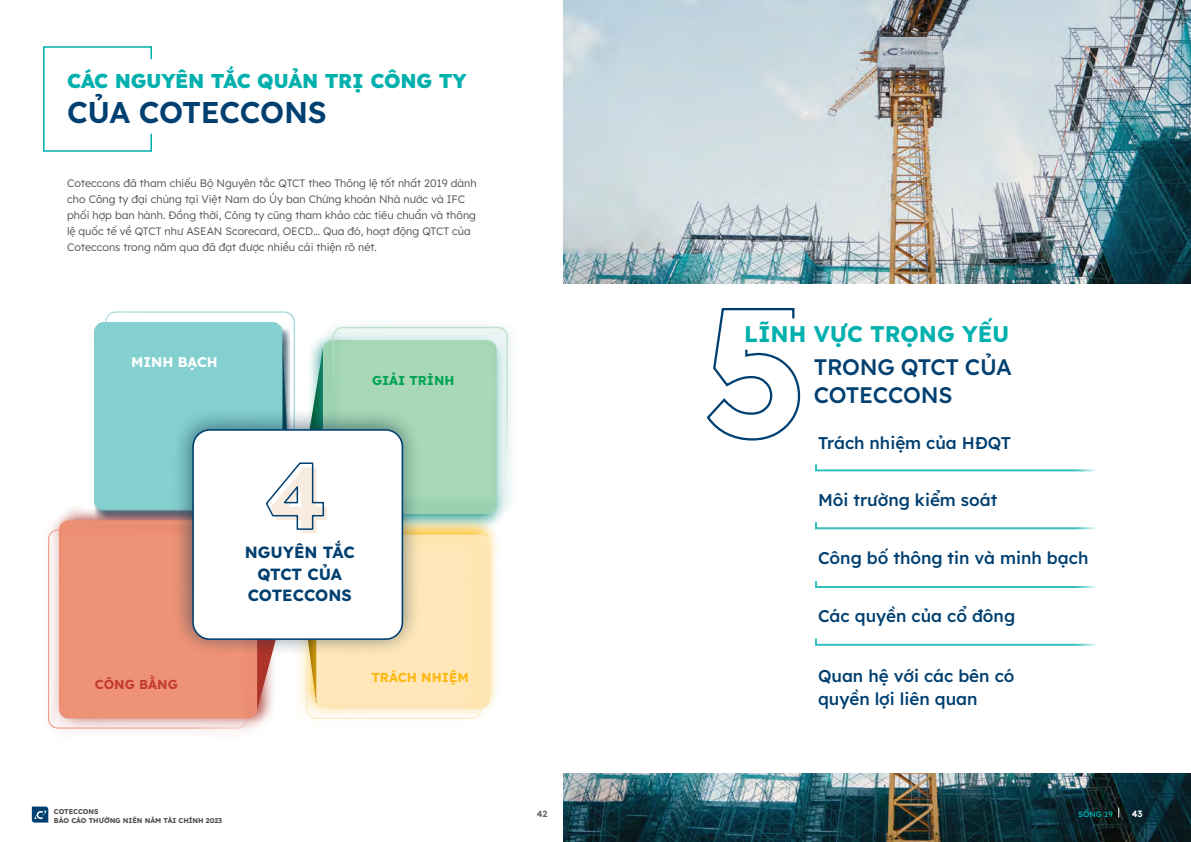
<style>
.page{position:relative;width:1191px;height:842px;background:#fff}
.page>*{position:absolute;margin:0;border:0;box-sizing:border-box;transform-origin:0 0}
.t1{font:600 30px "Lexend Deca";letter-spacing:-.01em;color:#004071}
.t2{font:700 22.6px "Lexend Deca";color:#00b0ad}
.t3{font:500 22.4px/27.6px "Lexend Deca";letter-spacing:-.01em;color:#004071}
.t4{font:800 20px "Lexend Deca";letter-spacing:-.01em;color:#00b0ad}
.t5{font:500 17px/23px "Lexend Deca";color:#004071}
.t6{font:700 16.2px/21.6px "Lexend Deca";color:#004071;text-align:center}
.t7{font:700 14px "Lexend Deca";color:#fff}
.t8{font:700 13px "Lexend Deca";color:#fdb913}
.t9{font:700 13px "Lexend Deca";color:#c33b32}
.t10{font:700 12.9px "Lexend Deca";color:#00a258}
.t11{font:300 10.8px/16px "Lexend Deca";color:#4d4d4f}
.t12{font:600 9px "Lexend Deca";color:#fff}
.t13{font:600 9px "Lexend Deca";color:#636466}
.t14{font:500 8px "Lexend Deca";letter-spacing:-.005em;color:#00b0ad}
.t15{font:700 7px/9px "Lexend Deca";letter-spacing:-.005em;color:#4d4d4f}
</style>
<div class="page">
<img style="left:563px;top:0;width:628px;height:283px">
<img style="left:563px;top:773px;width:628px;height:69px">
<div style="left:94px;top:322px;width:188px;height:188px;background:#84d0d0;border-radius:10px"></div>
<div style="left:51px;top:505px;width:226px;height:225px;background:#ab332a;opacity:.9"></div>
<div style="left:40px;top:514px;width:227px;height:226px;background:#ab332a;opacity:.9"></div>
<div style="left:48px;top:529px;width:199px;height:199px;border:1px solid #ef9377;border-radius:9px"></div>
<div style="left:316px;top:318px;width:203px;height:203px;background:#1d988c;opacity:.9"></div>
<div style="left:333px;top:327px;width:175px;height:175px;border:2px solid #c1e2c9;border-radius:9px"></div>
<div style="left:300px;top:515px;width:200px;height:201px;background:#fdb913;opacity:.9"></div>
<div style="left:290px;top:525px;width:201px;height:202px;background:#fdb913;opacity:.9"></div>
<div style="left:307px;top:544px;width:174px;height:175px;border:1px solid #ffe7b9;border-radius:9px"></div>
<svg style="left:43px;top:46px;width:109px;height:106px"></svg>
<div style="left:105px;top:311px;width:190px;height:190px;border:1px solid #84d0d0;border-radius:10px"></div>
<div style="left:171px;top:407px;width:250px;height:250px;background:#0a3049;opacity:.6"></div>
<div style="left:193px;top:430px;width:209px;height:209px;background:#fff;border-radius:17px"></div>
<div style="left:192px;top:429px;width:211px;height:211px;border:2px solid #004071;border-radius:17px"></div>
<svg style="left:706px;top:308px;width:95px;height:133px"></svg>
<svg style="left:815px;top:464px;width:282px;height:8px"></svg>
<svg style="left:815px;top:522px;width:282px;height:8px"></svg>
<svg style="left:815px;top:580px;width:282px;height:8px"></svg>
<svg style="left:815px;top:638px;width:282px;height:8px"></svg>
<svg style="left:193px;top:340px;width:210px;height:193px"></svg>
<svg style="left:32px;top:806px;width:16px;height:16px"></svg>
<h3 class="t4" style="left:67px;top:67px;width:401px">CÁC NGUYÊN TẮC QUẢN TRỊ CÔNG TY</h3>
<h1 class="t1" style="left:67px;top:91px;width:261px">CỦA COTECCONS</h1>
<p class="t11" style="left:67px;top:174px;width:411px">Coteccons đã tham chiếu Bộ Nguyên tắc QTCT theo Thông lệ tốt nhất 2019 dành cho Công ty đại chúng tại Việt Nam do Ủy ban Chứng khoán Nhà nước và IFC phối hợp ban hành. Đồng thời, Công ty cũng tham khảo các tiêu chuẩn và thông lệ quốc tế về QTCT như ASEAN Scorecard, OECD… Qua đó, hoạt động QTCT của Coteccons trong năm qua đã đạt được nhiều cải thiện rõ nét.</p>
<p class="t7" style="left:131px;top:351px;width:88px">MINH BẠCH</p>
<p class="t10" style="left:372px;top:371px;width:84px">GIẢI TRÌNH</p>
<p class="t9" style="left:95px;top:674px;width:85px">CÔNG BẰNG</p>
<h3 class="t6" style="left:245px;top:540px;width:111px">NGUYÊN TẮC<br>QTCT CỦA<br>COTECCONS</h3>
<p class="t8" style="left:371px;top:668px;width:99px">TRÁCH NHIỆM</p>
<p class="t15" style="left:54px;top:806px;width:170px">COTECCONS<br>BÁO CÁO THƯỜNG NIÊN NĂM TÀI CHÍNH 2023</p>
<p class="t13" style="left:537px;top:807px;width:12px">42</p>
<h2 class="t2" style="left:744px;top:318px;width:267px">LĨNH VỰC TRỌNG YẾU</h2>
<h3 class="t3" style="left:813px;top:352px;width:200px">TRONG QTCT CỦA<br>COTECCONS</h3>
<h3 class="t5" style="left:818px;top:430px;width:195px">Trách nhiệm của HĐQT</h3>
<h3 class="t5" style="left:818px;top:488px;width:181px">Môi trường kiểm soát</h3>
<h3 class="t5" style="left:818px;top:545px;width:272px">Công bố thông tin và minh bạch</h3>
<h3 class="t5" style="left:818px;top:603px;width:199px">Các quyền của cổ đông</h3>
<h3 class="t5" style="left:818px;top:663px;width:198px">Quan hệ với các bên có quyền lợi liên quan</h3>
<p class="t14" style="left:1078px;top:808px;width:36px">SỐNG 19</p>
<p class="t12" style="left:1131px;top:807px;width:12px">43</p>
</div>
